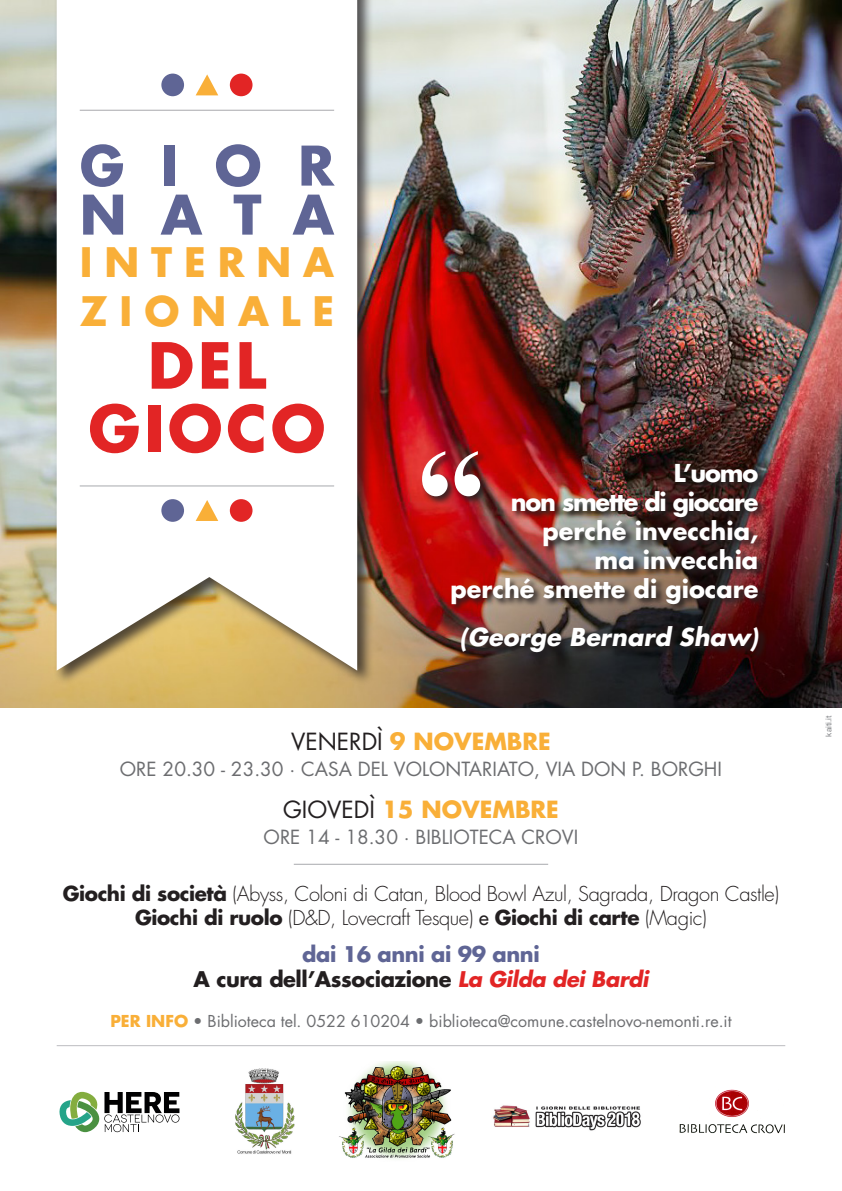
<style>
.page{position:relative;width:842px;height:1191px;background:#fff}
.page>*{position:absolute;margin:0;border:0;box-sizing:border-box;transform-origin:0 0}
.t1{font:700 61.8px/63px "Futura";letter-spacing:.06em;color:#e22525;text-align:center}
.t2{font:700 53.1px "Futura";letter-spacing:.665em;color:#5f6595}
.t3{font:700 39.6px "Futura";letter-spacing:.3em;color:#f9af38}
.t4{font:700 24px/28.8px "Futura";color:#fff;text-align:right}
.t5{font:italic 700 24px "Futura";color:#fff}
.t6{font:700 23px "Futura";color:#f9af38}
.t7{font:700 21px/25.2px "Futura";letter-spacing:-.02em;color:#231f20;text-align:center}
.t8{font:300 20px/24px "Futura";letter-spacing:-.02em;color:#231f20;text-align:center}
.t9{font:19px "Futura";color:#6c6d70}
.t10{font:16px "Futura";color:#6c6d70}
.t11{font:8px "Helvetica Neue";color:#808285}
.s1{font-weight:400;color:#231f20}
.s2{font-weight:700}
.s3{font-weight:400}
.s4{color:#5f6595}
.s5{font-style:italic;color:#e22525}
.s6{font-weight:700;color:#f9af38}
</style>
<div class="page">
<svg style="left:59px;top:1091px;width:120px;height:41px"></svg>
<img style="left:235px;top:1068px;width:59px;height:86px">
<img style="left:493px;top:1105px;width:148px;height:26px">
<img style="left:679px;top:1089px;width:106px;height:45px">
<img style="left:339px;top:1061px;width:116px;height:98px">
<img style="left:0;top:0;width:842px;height:707px">
<hr style="left:57px;top:1045px;width:728px;height:1px;background:#bcbdc0">
<div style="left:54px;top:0;width:319px;height:685px;background:#231f20;opacity:.75"></div>
<svg style="left:57px;top:0;width:300px;height:670px"></svg>
<img style="left:450px;top:463px;width:318px;height:198px">
<div style="left:421px;top:450px;width:68px;height:55px;background:#231f20;opacity:.84"></div>
<svg style="left:455px;top:451px;width:25px;height:45px"></svg>
<svg style="left:422px;top:451px;width:26px;height:45px"></svg>
<div style="left:161px;top:74px;width:23px;height:22px;background:#5f6595;border-radius:50%"></div>
<div style="left:230px;top:74px;width:22px;height:22px;background:#e22525;border-radius:50%"></div>
<svg style="left:196px;top:74px;width:22px;height:21px"></svg>
<div style="left:161px;top:499px;width:23px;height:23px;background:#5f6595;border-radius:50%"></div>
<div style="left:230px;top:499px;width:22px;height:23px;background:#e22525;border-radius:50%"></div>
<svg style="left:196px;top:500px;width:22px;height:21px"></svg>
<hr style="left:80px;top:110px;width:254px;height:1px;background:#a8a9ad">
<hr style="left:80px;top:485px;width:254px;height:1px;background:#a8a9ad">
<hr style="left:294px;top:863px;width:254px;height:1px;background:#a8a9ad">
<p class="t2" style="left:80px;top:129px;width:256px">GIOR</p>
<p class="t2" style="left:80px;top:178px;width:256px">NATA</p>
<p class="t3" style="left:80px;top:234px;width:256px">INTERNA</p>
<p class="t3" style="left:80px;top:283px;width:256px">ZIONALE</p>
<p class="t1" style="left:88px;top:332px;width:239px">DEL<br>GIOCO</p>
<p class="t4" style="left:451px;top:458px;width:309px">L’uomo<br>non smette di giocare perché invecchia,<br>ma invecchia<br>perché smette di giocare</p>
<p class="t5" style="left:459px;top:620px;width:300px">(George Bernard Shaw)</p>
<p class="t6" style="left:291px;top:725px;width:261px"><span class="s1">VENERDÌ</span> 9 NOVEMBRE</p>
<p class="t9" style="left:120px;top:755px;width:604px">ORE 20.30 - 23.30 · CASA DEL VOLONTARIATO, VIA DON P. BORGHI</p>
<p class="t6" style="left:283px;top:793px;width:277px"><span class="s1">GIOVEDÌ</span> 15 NOVEMBRE</p>
<p class="t9" style="left:264px;top:823px;width:316px">ORE 14 - 18.30 · BIBLIOTECA CROVI</p>
<p class="t8" style="left:63px;top:882px;width:718px"><span class="s2">Giochi di società</span> (Abyss, Coloni di Catan, Blood Bowl Azul, Sagrada, Dragon Castle)<br><span class="s2">Giochi di ruolo</span> (D&amp;D, Lovecraft Tesque) <span class="s3">e</span> <span class="s2">Giochi di carte</span> (Magic)</p>
<p class="t7" style="left:194px;top:940px;width:456px"><span class="s4">dai 16 anni ai 99 anni<br></span>A cura dell’Associazione <span class="s5">La Gilda dei Bardi</span></p>
<p class="t10" style="left:110px;top:1010px;width:623px"><span class="s6">PER INFO</span> • Biblioteca tel. 0522 610204 • biblioteca@comune.castelnovo-nemonti.re.it</p>
<p class="t11" style="left:824px;top:736px;width:23px;rotate:-90deg">kaiti.it</p>
</div>
